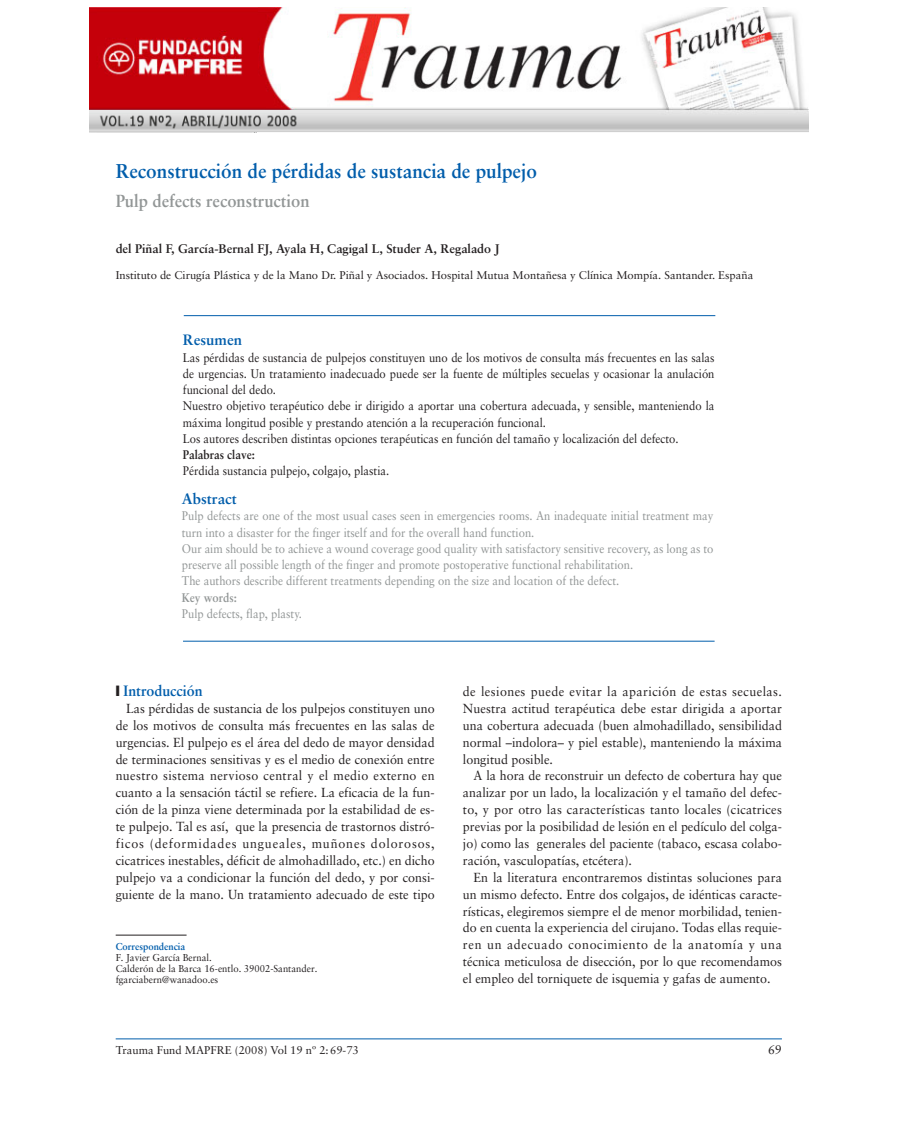
<style>
.page{position:relative;width:898px;height:1143px;background:#fff}
.page>*{position:absolute;margin:0;border:0;box-sizing:border-box;transform-origin:0 0}
.t1{font:700 20px "Sabon";color:#015dab;scale:.95 1}
.t2{font:700 17.5px "Sabon";color:#929696;scale:.95 1}
.t3{font:700 15px "Sabon";color:#015dab}
.t4{font:700 15px "Sabon";color:#015dab;scale:.95 1}
.t5{font:13.12px/16.9px "Sabon";color:#231f20;text-align:justify;scale:.95 1}
.t6{font:12.5px/16.2px "Sabon";color:#231f20;scale:.9 1}
.t7{font:12.5px/16.2px "Sabon";color:#929696;scale:.9 1}
.t8{font:700 12.5px "Sabon";color:#231f20}
.t9{font:700 12.5px "Sabon";color:#231f20;scale:.9 1}
.t10{font:700 12.5px "Sabon";color:#929696;scale:.9 1}
.t11{font:12.5px "Sabon";color:#231f20}
.t12{font:11.25px "Sabon";color:#231f20}
.t13{font:10px/11.2px "Sabon";color:#231f20;scale:.95 1}
.t14{font:700 10px "Sabon";color:#015dab;scale:.95 1}
.s1{color:#231f20}
</style>
<div class="page">
<hr style="left:116px;top:1038px;width:666px;height:1px;background:#015dab">
<hr style="left:116px;top:934px;width:71px;height:1px;background:#231f20">
<hr style="left:184px;top:315px;width:531px;height:1px;background:#015dab">
<hr style="left:183px;top:641px;width:532px;height:1px;background:#015dab">
<img style="left:90px;top:7px;width:718px;height:126px">
<h1 class="t1" style="left:116px;top:162px;width:445px">Reconstrucción de pérdidas de sustancia de pulpejo</h1>
<h2 class="t2" style="left:116px;top:193px;width:206px">Pulp defects reconstruction</h2>
<p class="t8" style="left:116px;top:243px;width:385px">del Piñal F, García-Bernal FJ, Ayala H, Cagigal L, Studer A, Regalado J</p>
<p class="t12" style="left:116px;top:270px;width:639px">Instituto de Cirugía Plástica y de la Mano Dr. Piñal y Asociados. Hospital Mutua Montañesa y Clínica Mompía. Santander. España</p>
<p class="t3" style="left:183px;top:333px;width:61px">Resumen</p>
<p class="t6" style="left:183px;top:350px;width:592px">Las pérdidas de sustancia de pulpejos constituyen uno de los motivos de consulta más frecuentes en las salas de urgencias. Un tratamiento inadecuado puede ser la fuente de múltiples secuelas y ocasionar la anulación funcional del dedo.<br>Nuestro objetivo terapéutico debe ir dirigido a aportar una cobertura adecuada, y sensible, manteniendo la máxima longitud posible y prestando atención a la recuperación funcional.<br>Los autores describen distintas opciones terapéuticas en función del tamaño y localización del defecto.</p>
<p class="t9" style="left:183px;top:449px;width:81px">Palabras clave:</p>
<p class="t6" style="left:183px;top:464px;width:231px">Pérdida sustancia pulpejo, colgajo, plastia.</p>
<p class="t3" style="left:182px;top:492px;width:56px">Abstract</p>
<p class="t7" style="left:182px;top:509px;width:592px">Pulp defects are one of the most usual cases seen in emergencies rooms. An inadequate initial treatment may turn into a disaster for the finger itself and for the overall hand function.<br>Our aim should be to achieve a wound coverage good quality with satisfactory sensitive recovery, as long as to preserve all possible length of the finger and promote postoperative functional rehabilitation.<br>The authors describe different treatments depending on the size and location of the defect.</p>
<p class="t10" style="left:182px;top:592px;width:63px">Key words:</p>
<p class="t7" style="left:182px;top:606px;width:135px">Pulp defects, flap, plasty.</p>
<p class="t4" style="left:116px;top:684px;width:93px"><span class="s1">❙</span> Introducción</p>
<p class="t5" style="left:116px;top:701px;width:337px;text-indent:11px">Las pérdidas de sustancia de los pulpejos constituyen uno de los motivos de consulta más frecuentes en las salas de urgencias. El pulpejo es el área del dedo de mayor densidad de terminaciones sensitivas y es el medio de conexión entre nuestro sistema nervioso central y el medio externo en cuanto a la sensación táctil se refiere. La eficacia de la fun&shy;ción de la pinza viene determinada por la estabilidad de es&shy;te pulpejo. Tal es así, que la presencia de trastornos distró&shy;ficos (deformidades ungueales, muñones dolorosos, cicatrices inestables, déficit de almohadillado, etc.) en dicho pulpejo va a condicionar la función del dedo, y por consi&shy;guiente de la mano. Un tratamiento adecuado de este tipo</p>
<p class="t14" style="left:116px;top:941px;width:75px">Correspondencia</p>
<p class="t13" style="left:116px;top:952px;width:214px">F. Javier García Bernal.<br>Calderón de la Barca 16-entlo. 39002-Santander. fgarciabern@wanadoo.es</p>
<p class="t5" style="left:463px;top:684px;width:337px">de lesiones puede evitar la aparición de estas secuelas.<br>Nuestra actitud terapéutica debe estar dirigida a aportar una cobertura adecuada (buen almohadillado, sensibilidad normal –indolora– y piel estable), manteniendo la máxima longitud posible.</p>
<p class="t5" style="left:463px;top:768px;width:337px;text-indent:11px">A la hora de reconstruir un defecto de cobertura hay que analizar por un lado, la localización y el tamaño del defec&shy;to, y por otro las características tanto locales (cicatrices previas por la posibilidad de lesión en el pedículo del colga&shy;jo) como las generales del paciente (tabaco, escasa colabo&shy;ración, vasculopatías, etcétera).</p>
<p class="t5" style="left:463px;top:869px;width:337px;text-indent:11px">En la literatura encontraremos distintas soluciones para un mismo defecto. Entre dos colgajos, de idénticas caracte&shy;rísticas, elegiremos siempre el de menor morbilidad, tenien&shy;do en cuenta la experiencia del cirujano. Todas ellas requie&shy;ren un adecuado conocimiento de la anatomía y una técnica meticulosa de disección, por lo que recomendamos el empleo del torniquete de isquemia y gafas de aumento.</p>
<p class="t12" style="left:116px;top:1045px;width:245px">Trauma Fund MAPFRE (2008) Vol 19 nº 2:69-73</p>
<p class="t11" style="left:768px;top:1044px;width:15px">69</p>
</div>
